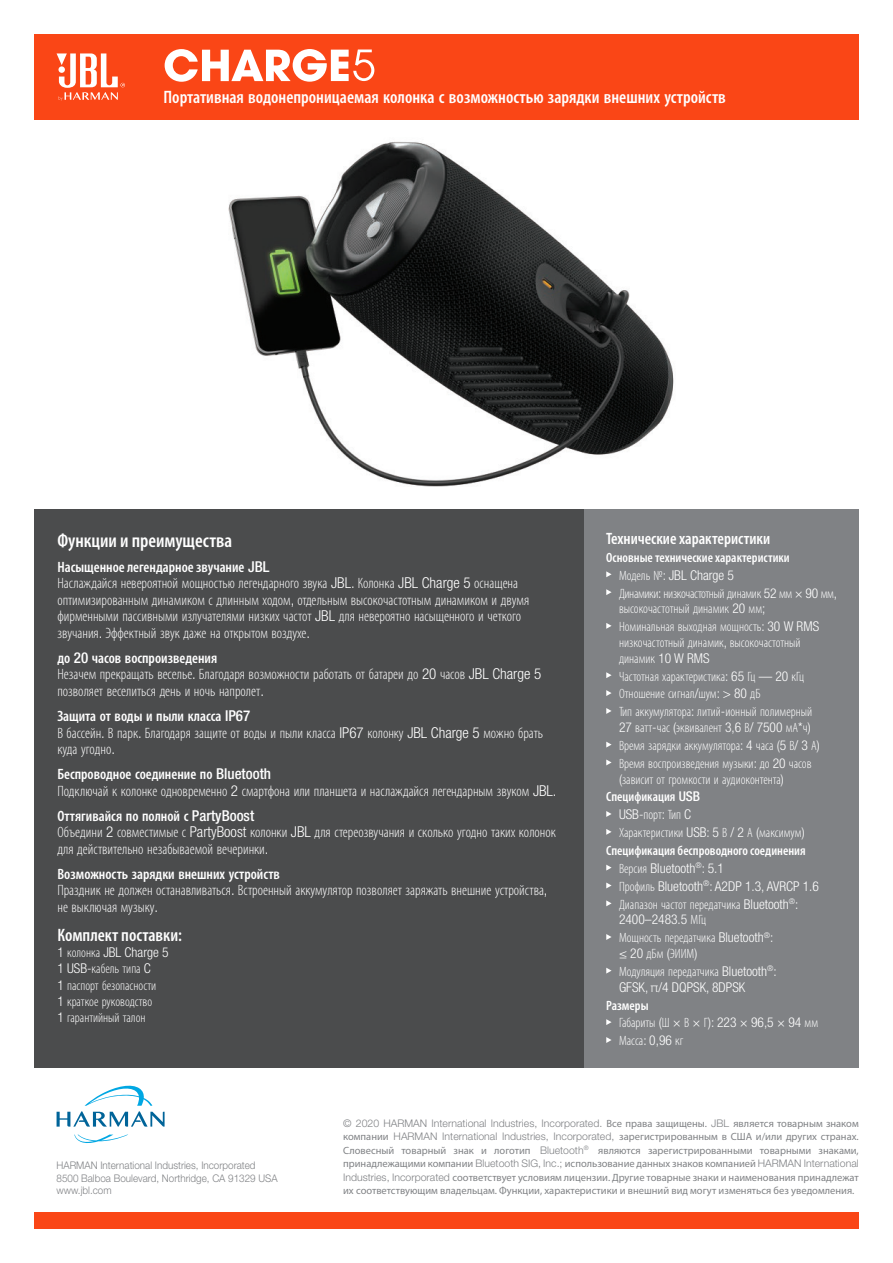
<style>
.page{position:relative;width:893px;height:1263px;background:#fff}
.page>*{position:absolute;margin:0;border:0;box-sizing:border-box;transform-origin:0 0}
.t1{font:600 condensed 19.5px "Myriad Pro";color:#fff}
.t2{font:600 condensed 18px "Myriad Pro";color:#fff}
.t3{font:600 condensed 16.5px "Myriad Pro";color:#fff}
.t4{font:300 condensed 15px/16.5px "Myriad Pro";color:#fff}
.t5{font:600 condensed 15px "Myriad Pro";color:#fff}
.t6{font:300 condensed 13.5px/15.8px "Myriad Pro";color:#fff}
.t7{font:300 condensed 13.5px/15.8px "Helvetica Neue LT Pro";color:#fff}
.t8{font:600 condensed 13.5px "Myriad Pro";color:#fff}
.t9{font:300 condensed 13.5px/15.8px "Myriad Pro";letter-spacing:-.025em;color:#fff}
.t10{font:10.5px/13.5px "Myriad Pro";color:#808285;text-align:justify}
.t11{font:300 10.5px "Helvetica Neue LT Pro";color:#808285;scale:.94 1}
.s1{font-family:"Helvetica Neue LT Pro";font-weight:500}
.s2{font-family:"Helvetica Neue LT Pro"}
.s3{font-family:"Myriad Pro"}
.s4{font-family:"Helvetica Neue LT Pro";font-weight:300}
</style>
<div class="page">
<img style="left:228px;top:141px;width:446px;height:346px">
<div style="left:34px;top:34px;width:825px;height:85px;background:#fa4616"></div>
<div style="left:34px;top:1213px;width:825px;height:16px;background:#fa4616"></div>
<svg style="left:57px;top:53px;width:68px;height:48px"></svg>
<svg style="left:74px;top:1134px;width:54px;height:9px"></svg>
<svg style="left:57px;top:1085px;width:108px;height:42px"></svg>
<div style="left:584px;top:509px;width:275px;height:559px;background:#808285"></div>
<svg style="left:606px;top:571px;width:6px;height:6px"></svg>
<svg style="left:606px;top:589px;width:6px;height:6px"></svg>
<svg style="left:606px;top:623px;width:6px;height:6px"></svg>
<svg style="left:606px;top:672px;width:6px;height:6px"></svg>
<svg style="left:606px;top:690px;width:6px;height:6px"></svg>
<svg style="left:606px;top:708px;width:6px;height:6px"></svg>
<svg style="left:606px;top:742px;width:6px;height:5px"></svg>
<svg style="left:606px;top:759px;width:6px;height:6px"></svg>
<svg style="left:606px;top:811px;width:6px;height:6px"></svg>
<svg style="left:606px;top:829px;width:6px;height:6px"></svg>
<svg style="left:606px;top:865px;width:6px;height:5px"></svg>
<svg style="left:606px;top:882px;width:6px;height:6px"></svg>
<svg style="left:606px;top:900px;width:6px;height:6px"></svg>
<svg style="left:606px;top:934px;width:6px;height:6px"></svg>
<svg style="left:606px;top:968px;width:6px;height:5px"></svg>
<svg style="left:606px;top:1019px;width:6px;height:6px"></svg>
<svg style="left:606px;top:1037px;width:6px;height:6px"></svg>
<div style="left:34px;top:509px;width:550px;height:559px;background:#4b4c4d"></div>
<svg style="left:165px;top:49px;width:209px;height:33px"></svg>
<p class="t2" style="left:163px;top:87px;width:564px">Портативная водонепроницаемая колонка с возможностью зарядки внешних устройств</p>
<p class="t1" style="left:57px;top:530px;width:176px">Функции и преимущества</p>
<p class="t5" style="left:57px;top:559px;width:214px">Насыщенное легендарное звучание <span class="s1">JBL</span></p>
<p class="t4" style="left:57px;top:576px;width:473px">Наслаждайся невероятной мощностью легендарного звука <span class="s2">JBL.</span> Колонка <span class="s2">JBL Charge 5</span> оснащена оптимизированным динамиком с длинным ходом<span class="s2">,</span> отдельным высокочастотным динамиком и двумя фирменными пассивными излучателями низких частот <span class="s2">JBL</span> для невероятно насыщенного и четкого звучания<span class="s2">.</span> Эффектный звук даже на открытом воздухе<span class="s2">.</span></p>
<p class="t5" style="left:57px;top:650px;width:161px">до <span class="s1">20</span> часов воспроизведения</p>
<p class="t4" style="left:57px;top:667px;width:485px">Незачем прекращать веселье<span class="s2">.</span> Благодаря возможности работать от батареи до <span class="s2">20</span> часов <span class="s2">JBL Charge 5 </span>позволяет веселиться день и ночь напролет<span class="s2">.</span></p>
<p class="t5" style="left:57px;top:708px;width:194px">Защита от воды и пыли класса <span class="s1">IP67</span></p>
<p class="t4" style="left:57px;top:725px;width:487px">В бассейн<span class="s2">.</span> В парк<span class="s2">.</span> Благодаря защите от воды и пыли класса <span class="s2">IP67</span> колонку <span class="s2">JBL Charge 5</span> можно брать куда угодно<span class="s2">.</span></p>
<p class="t5" style="left:57px;top:766px;width:215px">Беспроводное соединение по <span class="s1">Bluetooth</span></p>
<p class="t4" style="left:57px;top:783px;width:501px">Подключай к колонке одновременно <span class="s2">2</span> смартфона или планшета и наслаждайся легендарным звуком <span class="s2">JBL.</span></p>
<p class="t5" style="left:57px;top:807px;width:198px">Оттягивайся по полной с <span class="s1">PartyBoost</span></p>
<p class="t4" style="left:57px;top:824px;width:500px">Объедини <span class="s2">2</span> совместимые с <span class="s2">PartyBoost</span> колонки <span class="s2">JBL</span> для стереозвучания и сколько угодно таких колонок для действительно незабываемой вечеринки<span class="s2">.</span></p>
<p class="t5" style="left:57px;top:865px;width:224px">Возможность зарядки внешних устройств</p>
<p class="t4" style="left:57px;top:882px;width:492px">Праздник не должен останавливаться<span class="s2">.</span> Встроенный аккумулятор позволяет заряжать внешние устройства<span class="s2">, </span>не выключая музыку<span class="s2">.</span></p>
<p class="t2" style="left:57px;top:925px;width:126px">Комплект поставки:</p>
<p class="t7" style="left:57px;top:944px;width:113px">1 <span class="s3">колонка</span> JBL Charge 5</p>
<p class="t6" style="left:57px;top:961px;width:95px"><span class="s2">1 USB-</span>кабель типа <span class="s2">C</span></p>
<p class="t6" style="left:57px;top:978px;width:100px"><span class="s2">1</span> паспорт безопасности</p>
<p class="t6" style="left:57px;top:994px;width:96px"><span class="s2">1</span> краткое руководство</p>
<p class="t6" style="left:57px;top:1010px;width:90px"><span class="s2">1</span> гарантийный талон</p>
<p class="t3" style="left:606px;top:529px;width:165px">Технические характеристики</p>
<p class="t8" style="left:606px;top:550px;width:185px">Основные технические характеристики</p>
<p class="t7" style="left:619px;top:567px;width:116px"><span class="s3">Модель №</span>: JBL Charge 5</p>
<p class="t9" style="left:619px;top:585px;width:219px">Динамики<span class="s2">:</span> низкочастотный динамик <span class="s2">52</span> мм <span class="s2">× 90</span> мм<span class="s2">, </span>высокочастотный динамик <span class="s2">20</span> мм<span class="s2">;</span></p>
<p class="t6" style="left:619px;top:619px;width:202px">Номинальная выходная мощность<span class="s2">: 30 W RMS </span>низкочастотный динамик<span class="s2">,</span> высокочастотный динамик <span class="s2">10 W RMS</span></p>
<p class="t6" style="left:619px;top:668px;width:187px">Частотная характеристика<span class="s2">: 65</span> Гц <span class="s2">— 20</span> кГц</p>
<p class="t6" style="left:619px;top:686px;width:143px">Отношение сигнал<span class="s2">/</span>шум<span class="s2">: &gt; 80</span> дБ</p>
<p class="t6" style="left:619px;top:704px;width:195px">Тип аккумулятора<span class="s2">:</span> литий<span class="s2">-</span>ионный полимерный<br><span class="s2">27</span> ватт<span class="s2">-</span>час <span class="s2">(</span>эквивалент <span class="s2">3,6</span> В<span class="s2">/ 7500</span> мА<span class="s2">*</span>ч<span class="s2">)</span></p>
<p class="t6" style="left:619px;top:738px;width:202px">Время зарядки аккумулятора<span class="s2">: 4</span> часа <span class="s2">(5</span> В<span class="s2">/ 3</span> А<span class="s2">)</span></p>
<p class="t6" style="left:619px;top:756px;width:194px">Время воспроизведения музыки<span class="s2">:</span> до <span class="s2">20</span> часов <span class="s2">(</span>зависит от громкости и аудиоконтента<span class="s2">)</span></p>
<p class="t8" style="left:606px;top:789px;width:95px">Спецификация <span class="s1">USB</span></p>
<p class="t6" style="left:619px;top:807px;width:74px"><span class="s2">USB-</span>порт<span class="s2">:</span> Тип <span class="s2">C</span></p>
<p class="t6" style="left:619px;top:825px;width:187px">Характеристики <span class="s2">USB: 5</span> В <span class="s2">/ 2</span> А <span class="s2">(</span>максимум<span class="s2">)</span></p>
<p class="t8" style="left:606px;top:843px;width:201px">Спецификация беспроводного соединения</p>
<p class="t7" style="left:619px;top:860px;width:106px"><span class="s3">Версия</span> Bluetooth<sup>®</sup>: 5.1</p>
<p class="t7" style="left:619px;top:878px;width:201px"><span class="s3">Профиль</span> Bluetooth<sup>®</sup>: A2DP 1.3, AVRCP 1.6</p>
<p class="t6" style="left:619px;top:897px;width:181px">Диапазон частот передатчика <span class="s2">Bluetooth</span><sup>®</sup><span class="s2">:<br>2400–2483.5</span> МГц</p>
<p class="t6" style="left:619px;top:930px;width:156px">Мощность передатчика <span class="s2">Bluetooth</span><sup>®</sup><span class="s2">: ≤ 20</span> дБм <span class="s2">(</span>ЭИИМ<span class="s2">)</span></p>
<p class="t7" style="left:619px;top:963px;width:159px"><span class="s3">Модуляция передатчика</span> Bluetooth<sup>®</sup>:<br>GFSK, π/4 DQPSK, 8DPSK</p>
<p class="t8" style="left:606px;top:998px;width:44px">Размеры</p>
<p class="t7" style="left:619px;top:1015px;width:201px"><span class="s3">Габариты</span> (<span class="s3">Ш</span> × <span class="s3">В</span> × <span class="s3">Г</span>): 223 × 96,5 × 94 <span class="s3">мм</span></p>
<p class="t6" style="left:619px;top:1033px;width:66px">Масса<span class="s2">: 0,96</span> кг</p>
<p class="t11" style="left:57px;top:1159px;width:213px">HARMAN International Industries, Incorporated</p>
<p class="t11" style="left:57px;top:1171px;width:237px">8500 Balboa Boulevard, Northridge, CA 91329 USA</p>
<p class="t11" style="left:57px;top:1184px;width:60px">www.jbl.com</p>
<p class="t10" style="left:343px;top:1116px;width:517px"><span class="s4">© 2020 HARMAN International Industries, Incorporated.</span> Все права защищены. <span class="s4">JBL</span> является товарным знаком компании <span class="s4">HARMAN International Industries, Incorporated,</span> зарегистрированным в США и/или других странах.<br>Словесный товарный знак и логотип <span class="s4">Bluetooth</span><sup>®</sup> являются зарегистрированными товарными знаками, принадлежащими компании <span class="s4">Bluetooth SIG, Inc.;</span> использование данных знаков компанией <span class="s4">HARMAN International Industries, Incorporated</span> соответствует условиям лицензии. Другие товарные знаки и наименования принадлежат их соответствующим владельцам. Функции, характеристики и внешний вид могут изменяться без уведомления.</p>
</div>
